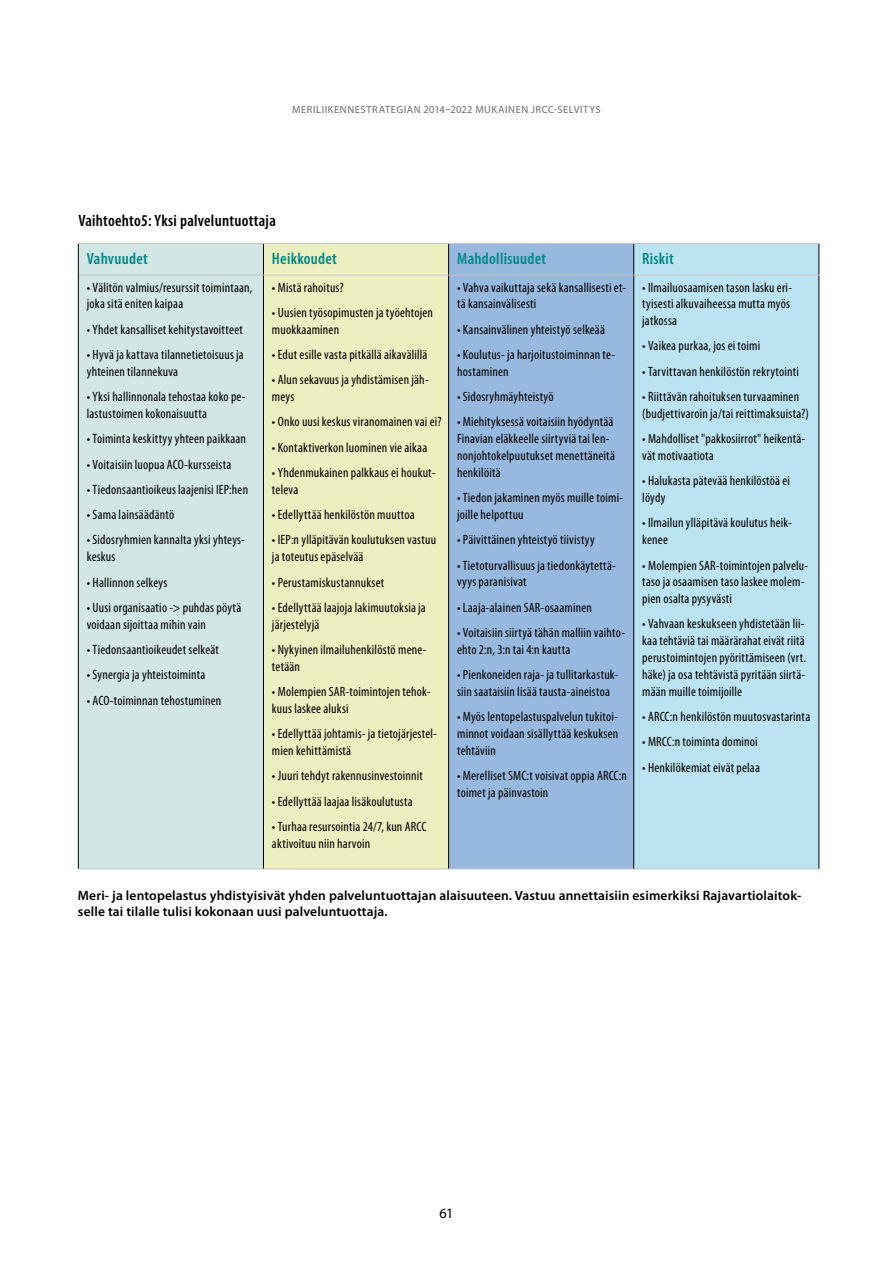
<style>
.page{position:relative;width:893px;height:1263px;background:#fff}
.page>*{position:absolute;margin:0;border:0;box-sizing:border-box;transform-origin:0 0}
.Taulu_sarakeotsikko{font:600 condensed 16.5px "Myriad Pro";letter-spacing:.015em;color:#008884}
._00_taulukon_ja_kuvi{font:600 condensed 16.5px "Myriad Pro";letter-spacing:.015em;color:#000}
.t1{font:14.25px "Myriad Pro";color:#000}
.Taulu_riviteksti_vas{font:condensed 13.5px/16.8px "Myriad Pro";letter-spacing:.015em;color:#000}
.Taulu_perus_vas{font:condensed 13.5px/16.8px "Myriad Pro";letter-spacing:.015em;color:#000}
.kuvateksti{font:600 13.5px/16.5px "Myriad Pro";letter-spacing:.01em;color:#000}
.t2{font:10.5px "Myriad Pro";letter-spacing:.055em;color:#6e6e6e}
</style>
<div class="page">
<div style="left:79px;top:244px;width:184px;height:624px;background:#d1e6e5"></div>
<div style="left:264px;top:244px;width:184px;height:624px;background:#ecefc0"></div>
<div style="left:449px;top:244px;width:184px;height:624px;background:#97b8df"></div>
<div style="left:634px;top:244px;width:184px;height:624px;background:#bce3f1"></div>
<hr style="left:263px;top:868px;width:186px;height:1px;background:#c5c5c5">
<hr style="left:449px;top:868px;width:185px;height:1px;background:#c5c5c5">
<hr style="left:263px;top:275px;width:186px;height:1px;background:#c5c5c5">
<hr style="left:449px;top:275px;width:185px;height:1px;background:#c5c5c5">
<hr style="left:634px;top:275px;width:185px;height:1px;background:#c5c5c5">
<hr style="left:634px;top:868px;width:185px;height:1px;background:#c5c5c5">
<hr style="left:263px;top:243px;width:186px;height:1px;background:#c5c5c5">
<hr style="left:449px;top:243px;width:185px;height:1px;background:#c5c5c5">
<hr style="left:634px;top:243px;width:185px;height:1px;background:#c5c5c5">
<hr style="left:78px;top:243px;width:185px;height:1px;background:#c5c5c5">
<hr style="left:79px;top:275px;width:184px;height:1px;background:#c5c5c5">
<hr style="left:78px;top:868px;width:185px;height:1px;background:#c5c5c5">
<hr style="left:263px;top:244px;width:1px;height:31px;background:#000">
<hr style="left:263px;top:275px;width:1px;height:593px;background:#000">
<hr style="left:448px;top:244px;width:1px;height:31px;background:#000">
<hr style="left:448px;top:275px;width:1px;height:593px;background:#000">
<hr style="left:633px;top:244px;width:1px;height:31px;background:#000">
<hr style="left:633px;top:275px;width:1px;height:593px;background:#000">
<hr style="left:818px;top:244px;width:1px;height:31px;background:#000">
<hr style="left:818px;top:275px;width:1px;height:593px;background:#000">
<hr style="left:78px;top:244px;width:1px;height:31px;background:#000">
<hr style="left:78px;top:275px;width:1px;height:593px;background:#000">
<p class="t2" style="left:292px;top:103px;width:310px">MERILIIKENNESTRATEGIAN 2014–2022 MUKAINEN JRCC-SELVITYS</p>
<p class="_00_taulukon_ja_kuvi" style="left:78px;top:210px;width:199px">Vaihtoehto5: Yksi palveluntuottaja</p>
<p class="Taulu_sarakeotsikko" style="left:87px;top:249px;width:63px">Vahvuudet</p>
<p class="Taulu_sarakeotsikko" style="left:272px;top:249px;width:67px">Heikkoudet</p>
<p class="Taulu_sarakeotsikko" style="left:457px;top:249px;width:91px">Mahdollisuudet</p>
<p class="Taulu_sarakeotsikko" style="left:642px;top:249px;width:33px">Riskit</p>
<p class="Taulu_riviteksti_vas" style="left:87px;top:278px;width:167px">• Välitön valmius/resurssit toimintaan, joka sitä eniten kaipaa</p>
<p class="Taulu_riviteksti_vas" style="left:87px;top:321px;width:158px">• Yhdet kansalliset kehitystavoitteet</p>
<p class="Taulu_riviteksti_vas" style="left:87px;top:346px;width:159px">• Hyvä ja kattava tilannetietoisuus ja yhteinen tilannekuva</p>
<p class="Taulu_riviteksti_vas" style="left:87px;top:388px;width:160px">• Yksi hallinnonala tehostaa koko pe&shy;lastustoimen kokonaisuutta</p>
<p class="Taulu_riviteksti_vas" style="left:87px;top:430px;width:161px">• Toiminta keskittyy yhteen paikkaan</p>
<p class="Taulu_riviteksti_vas" style="left:87px;top:455px;width:146px">• Voitaisiin luopua ACO-kursseista</p>
<p class="Taulu_riviteksti_vas" style="left:87px;top:481px;width:163px">• Tiedonsaantioikeus laajenisi IEP:hen</p>
<p class="Taulu_riviteksti_vas" style="left:87px;top:506px;width:89px">• Sama lainsäädäntö</p>
<p class="Taulu_riviteksti_vas" style="left:87px;top:531px;width:160px">• Sidosryhmien kannalta yksi yhteys&shy;keskus</p>
<p class="Taulu_riviteksti_vas" style="left:87px;top:573px;width:82px">• Hallinnon selkeys</p>
<p class="Taulu_riviteksti_vas" style="left:87px;top:599px;width:156px">• Uusi organisaatio -&gt; puhdas pöytä voidaan sijoittaa mihin vain</p>
<p class="Taulu_riviteksti_vas" style="left:87px;top:641px;width:134px">• Tiedonsaantioikeudet selkeät</p>
<p class="Taulu_riviteksti_vas" style="left:87px;top:666px;width:120px">• Synergia ja yhteistoiminta</p>
<p class="Taulu_riviteksti_vas" style="left:87px;top:691px;width:136px">• ACO-toiminnan tehostuminen</p>
<p class="Taulu_perus_vas" style="left:272px;top:278px;width:73px">• Mistä rahoitus?</p>
<p class="Taulu_perus_vas" style="left:272px;top:304px;width:163px">• Uusien työsopimusten ja työehtojen muokkaaminen</p>
<p class="Taulu_perus_vas" style="left:272px;top:346px;width:157px">• Edut esille vasta pitkällä aikavälillä</p>
<p class="Taulu_perus_vas" style="left:272px;top:371px;width:158px">• Alun sekavuus ja yhdistämisen jäh&shy;meys</p>
<p class="Taulu_perus_vas" style="left:272px;top:413px;width:171px">• Onko uusi keskus viranomainen vai ei?</p>
<p class="Taulu_perus_vas" style="left:272px;top:439px;width:157px">• Kontaktiverkon luominen vie aikaa</p>
<p class="Taulu_perus_vas" style="left:272px;top:464px;width:165px">• Yhdenmukainen palkkaus ei houkut&shy;televa</p>
<p class="Taulu_perus_vas" style="left:272px;top:506px;width:144px">• Edellyttää henkilöstön muuttoa</p>
<p class="Taulu_perus_vas" style="left:272px;top:531px;width:166px">• IEP:n ylläpitävän koulutuksen vastuu ja toteutus epäselvää</p>
<p class="Taulu_perus_vas" style="left:272px;top:573px;width:114px">• Perustamiskustannukset</p>
<p class="Taulu_perus_vas" style="left:272px;top:599px;width:155px">• Edellyttää laajoja lakimuutoksia ja järjestelyjä</p>
<p class="Taulu_perus_vas" style="left:272px;top:641px;width:156px">• Nykyinen ilmailuhenkilöstö mene&shy;tetään</p>
<p class="Taulu_perus_vas" style="left:272px;top:683px;width:160px">• Molempien SAR-toimintojen tehok&shy;kuus laskee aluksi</p>
<p class="Taulu_perus_vas" style="left:272px;top:725px;width:167px">• Edellyttää johtamis- ja tietojärjestel&shy;mien kehittämistä</p>
<p class="Taulu_perus_vas" style="left:272px;top:767px;width:153px">• Juuri tehdyt rakennusinvestoinnit</p>
<p class="Taulu_perus_vas" style="left:272px;top:792px;width:142px">• Edellyttää laajaa lisäkoulutusta</p>
<p class="Taulu_perus_vas" style="left:272px;top:818px;width:156px">• Turhaa resursointia 24/7, kun ARCC aktivoituu niin harvoin</p>
<p class="Taulu_riviteksti_vas" style="left:457px;top:278px;width:171px">• Vahva vaikuttaja sekä kansallisesti et&shy;tä kansainvälisesti</p>
<p class="Taulu_riviteksti_vas" style="left:457px;top:321px;width:149px">• Kansainvälinen yhteistyö selkeää</p>
<p class="Taulu_riviteksti_vas" style="left:457px;top:346px;width:160px">• Koulutus- ja harjoitustoiminnan te&shy;hostaminen</p>
<p class="Taulu_riviteksti_vas" style="left:457px;top:388px;width:98px">• Sidosryhmäyhteistyö</p>
<p class="Taulu_riviteksti_vas" style="left:457px;top:413px;width:159px">• Miehityksessä voitaisiin hyödyntää<br>Finavian eläkkeelle siirtyviä tai len&shy;nonjohtokelpuutukset menettäneitä henkilöitä</p>
<p class="Taulu_riviteksti_vas" style="left:457px;top:489px;width:168px">• Tiedon jakaminen myös muille toimi&shy;joille helpottuu</p>
<p class="Taulu_riviteksti_vas" style="left:457px;top:531px;width:139px">• Päivittäinen yhteistyö tiivistyy</p>
<p class="Taulu_riviteksti_vas" style="left:457px;top:556px;width:160px">• Tietoturvallisuus ja tiedonkäytettä&shy;vyys paranisivat</p>
<p class="Taulu_riviteksti_vas" style="left:457px;top:599px;width:136px">• Laaja-alainen SAR-osaaminen</p>
<p class="Taulu_riviteksti_vas" style="left:457px;top:624px;width:170px">• Voitaisiin siirtyä tähän malliin vaihto&shy;ehto 2:n, 3:n tai 4:n kautta</p>
<p class="Taulu_riviteksti_vas" style="left:457px;top:666px;width:163px">• Pienkoneiden raja- ja tullitarkastuk&shy;siin saataisiin lisää tausta-aineistoa</p>
<p class="Taulu_riviteksti_vas" style="left:457px;top:708px;width:163px;text-align:justify">• Myös lentopelastuspalvelun tukitoi&shy;minnot voidaan sisällyttää keskuksen tehtäviin</p>
<p class="Taulu_riviteksti_vas" style="left:457px;top:767px;width:171px">• Merelliset SMC:t voisivat oppia ARCC:n toimet ja päinvastoin</p>
<p class="Taulu_riviteksti_vas" style="left:642px;top:278px;width:151px">• Ilmailuosaamisen tason lasku eri&shy;tyisesti alkuvaiheessa mutta myös jatkossa</p>
<p class="Taulu_riviteksti_vas" style="left:642px;top:337px;width:119px">• Vaikea purkaa, jos ei toimi</p>
<p class="Taulu_riviteksti_vas" style="left:642px;top:363px;width:158px">• Tarvittavan henkilöstön rekrytointi</p>
<p class="Taulu_riviteksti_vas" style="left:642px;top:388px;width:168px">• Riittävän rahoituksen turvaaminen (budjettivaroin ja/tai reittimaksuista?)</p>
<p class="Taulu_riviteksti_vas" style="left:642px;top:430px;width:165px">• Mahdolliset "pakkosiirrot" heikentä&shy;vät motivaatiota</p>
<p class="Taulu_riviteksti_vas" style="left:642px;top:472px;width:149px">• Halukasta pätevää henkilöstöä ei löydy</p>
<p class="Taulu_riviteksti_vas" style="left:642px;top:514px;width:151px">• Ilmailun ylläpitävä koulutus heik&shy;kenee</p>
<p class="Taulu_riviteksti_vas" style="left:642px;top:556px;width:168px">• Molempien SAR-toimintojen palvelu&shy;taso ja osaamisen taso laskee molem&shy;pien osalta pysyvästi</p>
<p class="Taulu_riviteksti_vas" style="left:642px;top:615px;width:165px;text-align:justify">• Vahvaan keskukseen yhdistetään lii&shy;kaa tehtäviä tai määrärahat eivät riitä perustoimintojen pyörittämiseen (vrt. häke) ja osa tehtävistä pyritään siirtä&shy;mään muille toimijoille</p>
<p class="Taulu_riviteksti_vas" style="left:642px;top:708px;width:169px">• ARCC:n henkilöstön muutosvastarinta</p>
<p class="Taulu_riviteksti_vas" style="left:642px;top:733px;width:117px">• MRCC:n toiminta dominoi</p>
<p class="Taulu_riviteksti_vas" style="left:642px;top:758px;width:119px">• Henkilökemiat eivät pelaa</p>
<p class="kuvateksti" style="left:78px;top:886px;width:725px">Meri- ja lentopelastus yhdistyisivät yhden palveluntuottajan alaisuuteen. Vastuu annettaisiin esimerkiksi Rajavartiolaitok&shy;selle tai tilalle tulisi kokonaan uusi palveluntuottaja.</p>
<p class="t1" style="left:439px;top:1204px;width:15px">61</p>
</div>
